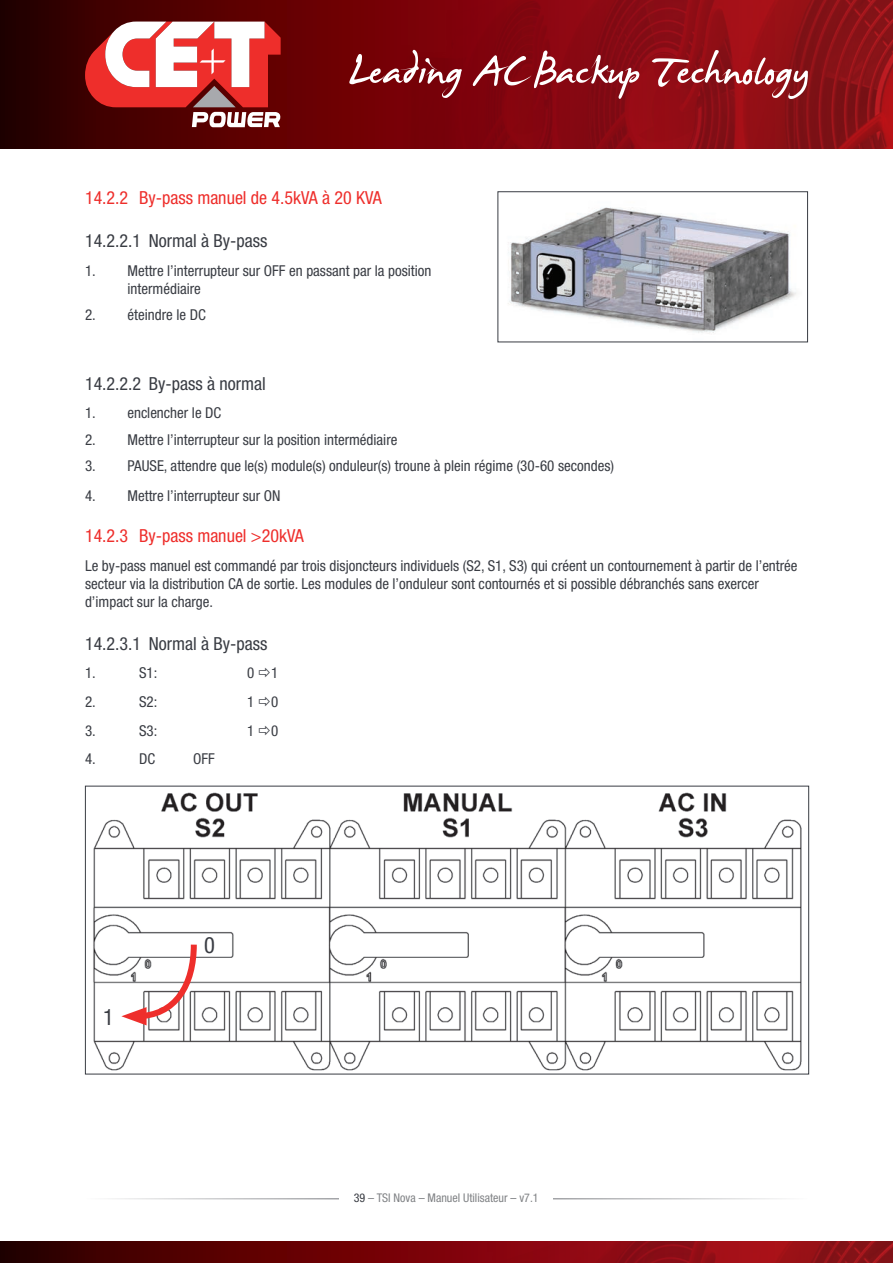
<style>
.page{position:relative;width:893px;height:1263px;background:#fff}
.page>*{position:absolute;margin:0;border:0;box-sizing:border-box;transform-origin:0 0}
.t1{font:condensed 22.5px "Helvetica Neue LT Std";color:#393c43}
.t2{font:condensed 18px "Helvetica Neue LT Std";color:#393c43}
.t3{font:condensed 18px "Helvetica Neue LT Std";color:#ee2e2b}
.t4{font:condensed 15px/18px "Helvetica Neue LT Std";color:#393c43}
.t5{font:condensed 12px "Helvetica Neue LT Std";color:#808285}
.s1{color:#393c43}
</style>
<div class="page">
<img style="left:93px;top:792px;width:709px;height:279px">
<svg style="left:121px;top:939px;width:79px;height:86px"></svg>
<img style="left:508px;top:207px;width:289px;height:126px">
<div style="left:497px;top:191px;width:311px;height:151px;border:1px solid #393c43"></div>
<hr style="left:85px;top:1198px;width:723px;height:1px;background:#393c43">
<div style="left:340px;top:1187px;width:213px;height:21px;background:#fff"></div>
<svg style="left:0;top:0;width:402px;height:149px;background:#500001"></svg>
<img style="left:402px;top:0;width:491px;height:149px">
<svg style="left:0;top:1242px;width:402px;height:21px;background:#520000"></svg>
<img style="left:402px;top:1242px;width:491px;height:21px">
<svg style="left:349px;top:50px;width:113px;height:48px;background:#8e2c32"></svg>
<svg style="left:473px;top:50px;width:166px;height:49px;background:#99313a"></svg>
<svg style="left:652px;top:50px;width:156px;height:49px;background:#a3383e"></svg>
<svg style="left:85px;top:22px;width:196px;height:105px"></svg>
<p class="t3" style="left:85px;top:187px;width:298px">14.2.2 By-pass manuel de 4.5kVA à 20 KVA</p>
<p class="t2" style="left:85px;top:230px;width:184px">14.2.2.1 Normal à By-pass</p>
<p class="t4" style="left:128px;top:261px;width:305px;text-indent:-43px">1. Mettre l’interrupteur sur OFF en passant par la position intermédiaire</p>
<p class="t4" style="left:85px;top:306px;width:122px">2. éteindre le DC</p>
<p class="t2" style="left:85px;top:373px;width:182px">14.2.2.2 By-pass à normal</p>
<p class="t4" style="left:85px;top:404px;width:138px">1. enclencher le DC</p>
<p class="t4" style="left:85px;top:430px;width:314px">2. Mettre l’interrupteur sur la position intermédiaire</p>
<p class="t4" style="left:85px;top:457px;width:531px">3. PAUSE, attendre que le(s) module(s) onduleur(s) troune à plein régime (30-60 secondes)</p>
<p class="t4" style="left:85px;top:487px;width:197px">4. Mettre l’interrupteur sur ON</p>
<p class="t3" style="left:85px;top:525px;width:220px">14.2.3 By-pass manuel &gt;20kVA</p>
<p class="t4" style="left:85px;top:556px;width:714px">Le by-pass manuel est commandé par trois disjoncteurs individuels (S2, S1, S3) qui créent un contournement à partir de l’entrée secteur via la distribution CA de sortie. Les modules de l’onduleur sont contournés et si possible débranchés sans exercer d’impact sur la charge.</p>
<p class="t2" style="left:85px;top:633px;width:184px">14.2.3.1 Normal à By-pass</p>
<p class="t4" style="left:85px;top:664px;width:12px">1.</p>
<p class="t4" style="left:139px;top:664px;width:20px">S1:</p>
<p class="t4" style="left:247px;top:664px;width:33px">0 1</p>
<p class="t4" style="left:85px;top:692px;width:12px">2.</p>
<p class="t4" style="left:139px;top:692px;width:20px">S2:</p>
<p class="t4" style="left:247px;top:692px;width:33px">1 0</p>
<p class="t4" style="left:85px;top:721px;width:12px">3.</p>
<p class="t4" style="left:139px;top:721px;width:20px">S3:</p>
<p class="t4" style="left:247px;top:721px;width:33px">1 0</p>
<p class="t4" style="left:85px;top:750px;width:12px">4.</p>
<p class="t4" style="left:139px;top:750px;width:18px">DC</p>
<p class="t4" style="left:193px;top:750px;width:23px">OFF</p>
<h1 class="t1" style="left:103px;top:1004px;width:12px">1</h1>
<h1 class="t1" style="left:204px;top:932px;width:12px">0</h1>
<p class="t5" style="left:354px;top:1190px;width:186px"><span class="s1">39</span> – TSI Nova – Manuel Utilisateur – v7.1</p>
</div>
